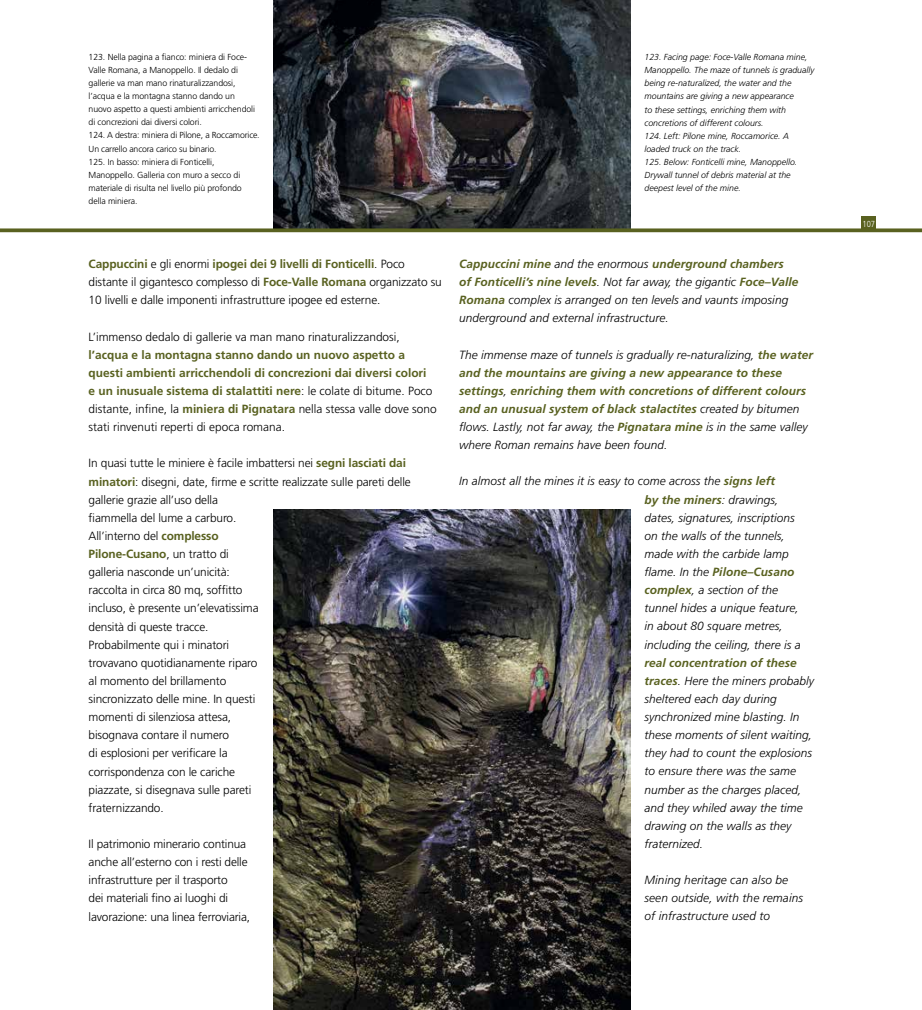
<style>
.page{position:relative;width:922px;height:1010px;background:#fff}
.page>*{position:absolute;margin:0;border:0;box-sizing:border-box;transform-origin:0 0}
.t1{font:300 11.88px/18.1px "Frutiger";letter-spacing:-.01em;color:#000}
.t2{font:italic 300 11.88px/18.1px "Frutiger";letter-spacing:.005em;color:#000}
.t3{font:italic 700 11.88px/18.1px "Frutiger";letter-spacing:.005em;color:#596120}
.t4{font:700 11.88px/18.1px "Frutiger";color:#596120}
.t5{font:300 8.75px/13.1px "Frutiger";letter-spacing:-.01em;color:#000}
.t6{font:italic 300 8.75px/13.1px "Frutiger";color:#000}
.t7{font:300 condensed 8.75px "Frutiger";color:#fff}
.s1{font-weight:700;color:#596120}
.s2{font-weight:300;color:#000}
</style>
<div class="page">
<img style="left:274px;top:0;width:356px;height:228px">
<div style="left:861px;top:216px;width:14px;height:14px;background:#596120"></div>
<svg style="left:0;top:228px;width:921px;height:4px;background:#62692f"></svg>
<img style="left:274px;top:509px;width:356px;height:501px">
<p class="t5" style="left:89px;top:50px;width:172px">123. Nella pagina a fianco: miniera di Foce-Valle Romana, a Manoppello. Il dedalo di gallerie va man mano rinaturalizzandosi, l’acqua e la montagna stanno dando un nuovo aspetto a questi ambienti arricchendoli di concrezioni dai diversi colori.<br>124. A destra: miniera di Pilone, a Roccamorice.<br>Un carrello ancora carico su binario.<br>125. In basso: miniera di Fonticelli, Manoppello. Galleria con muro a secco di materiale di risulta nel livello più profondo della miniera.</p>
<p class="t6" style="left:644px;top:50px;width:171px">123. Facing page: Foce-Valle Romana mine, Manoppello. The maze of tunnels is gradually being re-naturalized, the water and the mountains are giving a new appearance<br>to these settings, enriching them with concretions of different colours.<br>124. Left: Pilone mine, Roccamorice. A loaded truck on the track.<br>125. Below: Fonticelli mine, Manoppello.<br>Drywall tunnel of debris material at the deepest level of the mine.</p>
<p class="t1" style="left:89px;top:255px;width:354px"><span class="s1">Cappuccini</span> e gli enormi <span class="s1">ipogei dei 9 livelli di Fonticelli</span>. Poco distante il gigantesco complesso di <span class="s1">Foce-Valle Romana</span> organizzato su<br>10 livelli e dalle imponenti infrastrutture ipogee ed esterne.</p>
<p class="t1" style="left:89px;top:327px;width:312px">L’immenso dedalo di gallerie va man mano rinaturalizzandosi,</p>
<p class="t4" style="left:89px;top:345px;width:349px">l’acqua e la montagna stanno dando un nuovo aspetto a questi ambienti arricchendoli di concrezioni dai diversi colori<br>e un inusuale sistema di stalattiti nere<span class="s2">: le colate di bitume. Poco distante, infine, la</span> miniera di Pignatara <span class="s2">nella stessa valle dove sono stati rinvenuti reperti di epoca romana.</span></p>
<p class="t1" style="left:89px;top:454px;width:324px">In quasi tutte le miniere è facile imbattersi nei <span class="s1">segni lasciati dai minatori</span>: disegni, date, firme e scritte realizzate sulle pareti delle gallerie grazie all’uso della<br>fiammella del lume a carburo.<br>All’interno del <span class="s1">complesso<br>Pilone-Cusano</span>, un tratto di<br>galleria nasconde un’unicità:<br>raccolta in circa 80 mq, soffitto<br>incluso, è presente un’elevatissima<br>densità di queste tracce.<br>Probabilmente qui i minatori<br>trovavano quotidianamente riparo<br>al momento del brillamento<br>sincronizzato delle mine. In questi<br>momenti di silenziosa attesa,<br>bisognava contare il numero<br>di esplosioni per verificare la<br>corrispondenza con le cariche<br>piazzate, si disegnava sulle pareti<br>fraternizzando.</p>
<p class="t1" style="left:89px;top:835px;width:163px">Il patrimonio minerario continua anche all’esterno con i resti delle infrastrutture per il trasporto<br>dei materiali fino ai luoghi di lavorazione: una linea ferroviaria,</p>
<p class="t2" style="left:459px;top:255px;width:340px"><span class="s1">Cappuccini mine</span> and the enormous <span class="s1">underground chambers of Fonticelli’s nine levels</span>. Not far away, the gigantic <span class="s1">Foce–Valle Romana</span> complex is arranged on ten levels and vaunts imposing underground and external infrastructure.</p>
<p class="t3" style="left:459px;top:345px;width:355px"><span class="s2">The immense maze of tunnels is gradually re-naturalizing,</span> the water and the mountains are giving a new appearance to these settings<span class="s2">,</span> enriching them with concretions of different colours and an unusual system of black stalactites <span class="s2">created by bitumen flows. Lastly, not far away, the</span> Pignatara mine <span class="s2">is in the same valley where Roman remains have been found.</span></p>
<p class="t2" style="left:644px;top:472px;width:158px;text-indent:-185px">In almost all the mines it is easy to come across the <span class="s1">signs left<br>by the miners</span>: drawings, dates, signatures, inscriptions on the walls of the tunnels, made with the carbide lamp flame. In the <span class="s1">Pilone–Cusano complex</span>, a section of the tunnel hides a unique feature, in about 80 square metres, including the ceiling, there is a</p>
<p class="t2" style="left:644px;top:653px;width:171px"><span class="s1">real concentration of these traces</span>. Here the miners probably sheltered each day during synchronized mine blasting. In these moments of silent waiting, they had to count the explosions to ensure there was the same number as the charges placed, and they whiled away the time drawing on the walls as they fraternized.</p>
<p class="t2" style="left:644px;top:871px;width:160px">Mining heritage can also be seen outside, with the remains of infrastructure used to</p>
<p class="t7" style="left:862px;top:219px;width:14px">107</p>
</div>
